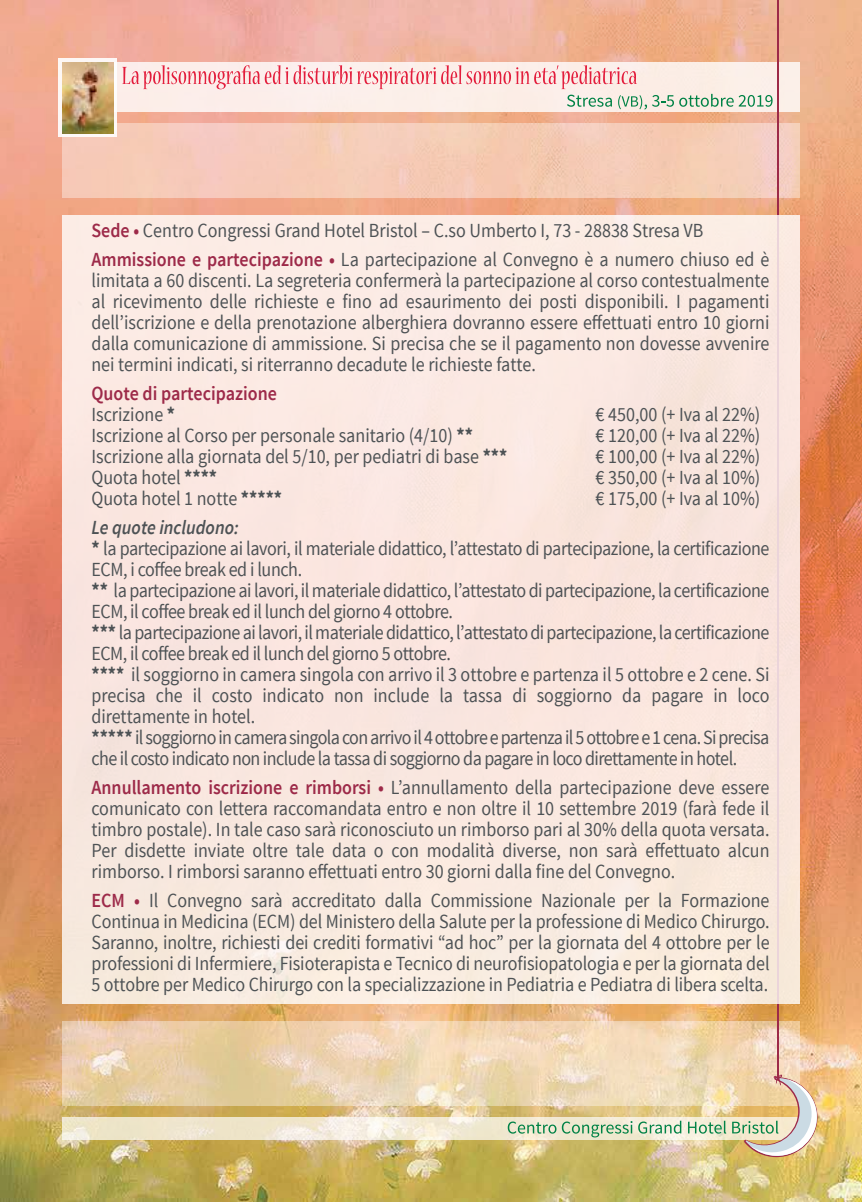
<style>
.page{position:relative;width:862px;height:1202px;background:#fff}
.page>*{position:absolute;margin:0;border:0;box-sizing:border-box;transform-origin:0 0}
.t1{font:20px/21px "Source Sans Pro";letter-spacing:-.02em;color:#4d5255;text-align:justify;scale:.9 1}
.t2{font:20px/29px "Source Sans Pro";color:#4d5255;scale:.9 1}
.t3{font:600 20px/21px "Source Sans Pro";color:#9d2a49;scale:.9 1}
.s1{font-weight:600;color:#9d2a49}
.s2{font-weight:400;color:#4d5255}
.s3{font-weight:700;color:#4d5255}
.s4{font-weight:700}
.s5{font-weight:600;font-style:italic}
</style>
<div class="page">
<img style="left:0;top:0;width:862px;height:1202px">
<svg style="left:62px;top:1021px;width:737px;height:85px;background:#edd4b1"></svg>
<div style="left:62px;top:123px;width:737px;height:74px;background:#f6cbb7"></div>
<div style="left:62px;top:62px;width:737px;height:49px;background:#fcefe9"></div>
<svg style="left:62px;top:1117px;width:670px;height:23px;background:#f1e9d4"></svg>
<svg style="left:508px;top:1121px;width:48px;height:13px"></svg>
<svg style="left:562px;top:1121px;width:70px;height:16px"></svg>
<svg style="left:638px;top:1121px;width:43px;height:13px"></svg>
<svg style="left:688px;top:1121px;width:38px;height:13px"></svg>
<svg style="left:122px;top:65px;width:650px;height:45px"></svg>
<hr style="left:777px;top:0;width:1px;height:1077px;background:#9d2a49">
<div style="left:62px;top:215px;width:737px;height:788px;background:#fae8e0"></div>
<img style="left:58px;top:58px;width:59px;height:79px">
<svg style="left:732px;top:1074px;width:85px;height:83px;background:#dfcca8"></svg>
<p class="t2" style="left:91px;top:216px;width:755px"><span class="s1">Sede •</span> Centro Congressi Grand Hotel Bristol – C.so Umberto I, 73 - 28838 Stresa VB<br><span class="s1">Ammissione e partecipazione •</span> La partecipazione al Convegno è a numero chiuso ed è</p>
<p class="t1" style="left:91px;top:270px;width:755px">limitata a 60 discenti. La segreteria confermerà la partecipazione al corso contestualmente al ricevimento delle richieste e fino ad esaurimento dei posti disponibili. I pagamenti dell’iscrizione e della prenotazione alberghiera dovranno essere effettuati entro 10 giorni dalla comunicazione di ammissione. Si precisa che se il pagamento non dovesse avvenire nei termini indicati, si riterranno decadute le richieste fatte.</p>
<p class="t3" style="left:91px;top:383px;width:207px">Quote di partecipazione<br><span class="s2">Iscrizione</span> <span class="s3">*</span></p>
<p class="t2" style="left:595px;top:400px;width:185px">€ 450,00 (+ Iva al 22%)</p>
<p class="t2" style="left:91px;top:421px;width:425px">Iscrizione al Corso per personale sanitario (4/10) <span class="s4">**</span></p>
<p class="t2" style="left:595px;top:421px;width:185px">€ 120,00 (+ Iva al 22%)</p>
<p class="t2" style="left:91px;top:442px;width:463px">Iscrizione alla giornata del 5/10, per pediatri di base <span class="s4">***</span></p>
<p class="t2" style="left:595px;top:442px;width:185px">€ 100,00 (+ Iva al 22%)</p>
<p class="t2" style="left:91px;top:463px;width:141px">Quota hotel <span class="s4">****</span></p>
<p class="t2" style="left:595px;top:463px;width:185px">€ 350,00 (+ Iva al 10%)</p>
<p class="t2" style="left:91px;top:484px;width:213px">Quota hotel 1 notte <span class="s4">*****</span></p>
<p class="t2" style="left:595px;top:484px;width:185px">€ 175,00 (+ Iva al 10%)</p>
<p class="t1" style="left:91px;top:517px;width:755px;text-align:left"><span class="s5">Le quote includono:<br></span><span class="s4">*</span> la partecipazione ai lavori, il materiale didattico, l’attestato di partecipazione, la certificazione ECM, i coffee break ed i lunch.<br><span class="s4">**</span> la partecipazione ai lavori, il materiale didattico, l’attestato di partecipazione, la certificazione ECM, il coffee break ed il lunch del giorno 4 ottobre.<br><span class="s4">***</span> la partecipazione ai lavori, il materiale didattico, l’attestato di partecipazione, la certificazione ECM, il coffee break ed il lunch del giorno 5 ottobre.<br><span class="s4">****</span> il soggiorno in camera singola con arrivo il 3 ottobre e partenza il 5 ottobre e 2 cene. Si precisa che il costo indicato non include la tassa di soggiorno da pagare in loco direttamente in hotel.<br><span class="s4">*****</span> il soggiorno in camera singola con arrivo il 4 ottobre e partenza il 5 ottobre e 1 cena. Si precisa che il costo indicato non include la tassa di soggiorno da pagare in loco direttamente in hotel.</p>
<p class="t1" style="left:91px;top:777px;width:755px"><span class="s1">Annullamento iscrizione e rimborsi •</span> L’annullamento della partecipazione deve essere comunicato con lettera raccomandata entro e non oltre il 10 settembre 2019 (farà fede il timbro postale). In tale caso sarà riconosciuto un rimborso pari al 30% della quota versata.<br>Per disdette inviate oltre tale data o con modalità diverse, non sarà effettuato alcun rimborso. I rimborsi saranno effettuati entro 30 giorni dalla fine del Convegno.</p>
<p class="t1" style="left:91px;top:890px;width:755px"><span class="s1">ECM •</span> Il Convegno sarà accreditato dalla Commissione Nazionale per la Formazione Continua in Medicina (ECM) del Ministero della Salute per la professione di Medico Chirurgo.<br>Saranno, inoltre, richiesti dei crediti formativi “ad hoc” per la giornata del 4 ottobre per le professioni di Infermiere, Fisioterapista e Tecnico di neurofisiopatologia e per la giornata del 5 ottobre per Medico Chirurgo con la specializzazione in Pediatria e Pediatra di libera scelta.</p>
</div>
